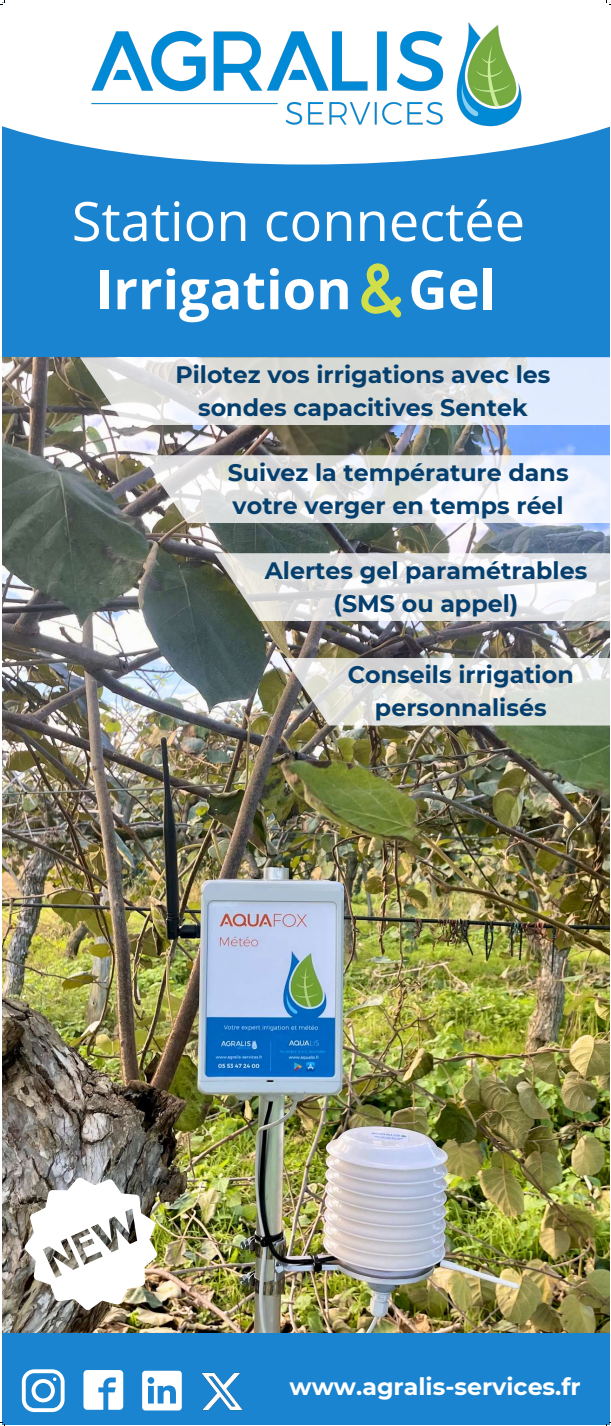
<style>
.page{position:relative;width:611px;height:1426px;background:#fff}
.page>*{position:absolute;margin:0;border:0;box-sizing:border-box;transform-origin:0 0}
.t1{font:54.25px "Open Sans";color:#fff}
.t2{font:700 54.25px "Open Sans";color:#fff}
.t3{font:700 23.73px/33.2px "Montserrat";color:#053f6e;text-align:center}
.t4{font:700 23.73px "Montserrat";color:#fff}
</style>
<div class="page">
<div style="left:2px;top:2px;width:607px;height:1422px;background:#1b84d0"></div>
<img style="left:2px;top:357px;width:607px;height:975px">
<svg style="left:2px;top:2px;width:607px;height:163px;fill:#fff"></svg>
<img style="left:80px;top:2px;width:488px;height:154px">
<svg style="left:142px;top:1371px;width:40px;height:39px"></svg>
<img style="left:201px;top:1372px;width:42px;height:39px">
<svg style="left:22px;top:1369px;width:43px;height:43px"></svg>
<svg style="left:83px;top:1370px;width:40px;height:40px;background:#d6e9f6"></svg>
<svg style="left:142px;top:455px;width:467px;height:68px;background:#e2e3e5"></svg>
<svg style="left:80px;top:357px;width:529px;height:68px;background:#dadcde"></svg>
<svg style="left:214px;top:553px;width:395px;height:68px;background:#dadbda"></svg>
<svg style="left:361px;top:263px;width:41px;height:55px"></svg>
<img style="left:4px;top:1156px;width:176px;height:176px">
<svg style="left:284px;top:657px;width:325px;height:68px;background:#d7d7d2"></svg>
<div style="left:203px;top:891px;width:141px;height:8px;background:#afc2d4"></div>
<svg style="left:0;top:0;width:5px;height:5px"></svg>
<h1 class="t1" style="left:72px;top:183px;width:455px">Station connectée</h1>
<h1 class="t2" style="left:95px;top:251px;width:402px">Irrigation Gel</h1>
<p class="t3" style="left:175px;top:358px;width:377px">Pilotez vos irrigations avec les sondes capacitives Sentek</p>
<p class="t3" style="left:228px;top:456px;width:342px;text-align:left">Suivez la température dans votre verger en temps réel</p>
<p class="t3" style="left:265px;top:554px;width:324px">Alertes gel paramétrables (SMS ou appel)</p>
<p class="t3" style="left:348px;top:658px;width:227px">Conseils irrigation personnalisés</p>
<p class="t4" style="left:289px;top:1372px;width:293px">www.agralis-services.fr</p>
</div>
